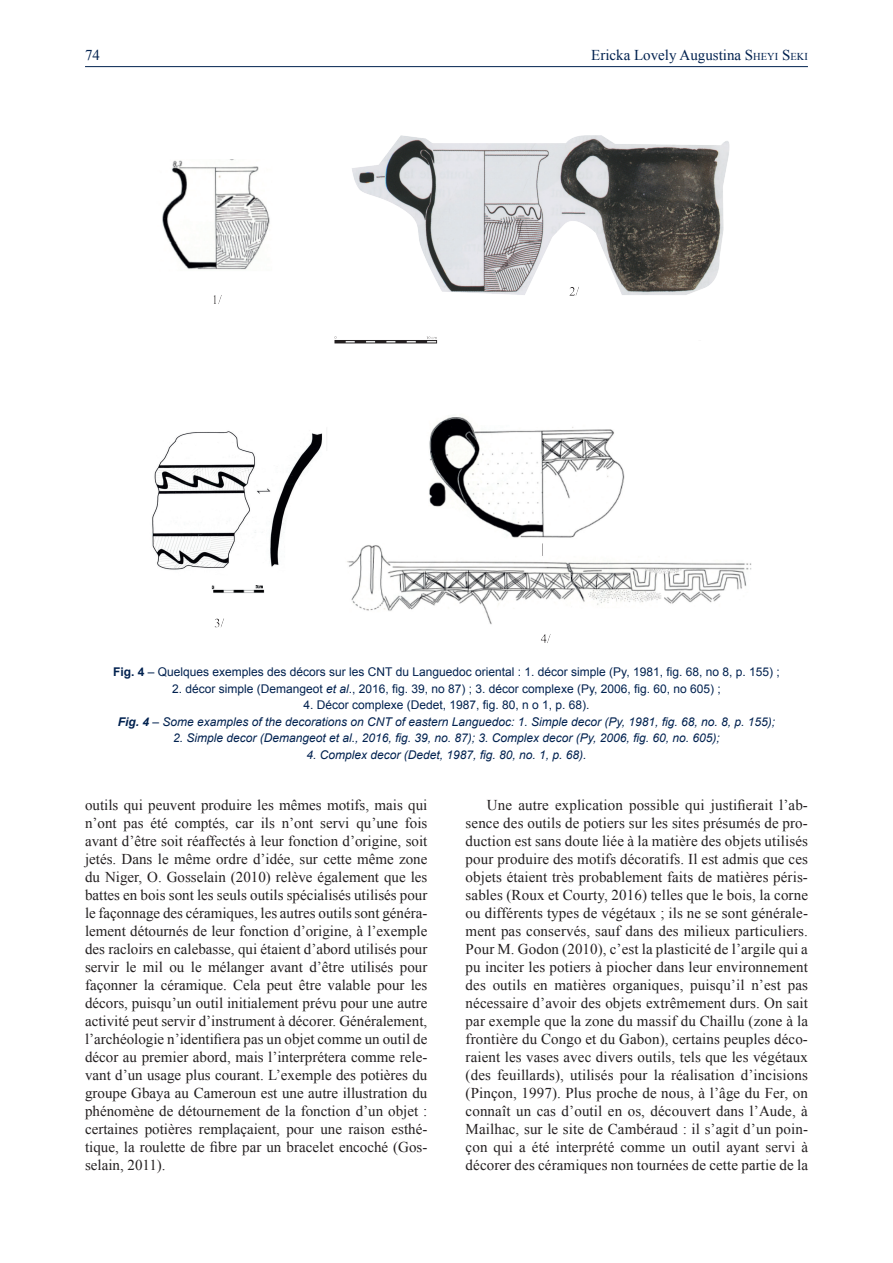
<style>
.page{position:relative;width:893px;height:1263px;background:#fff}
.page>*{position:absolute;margin:0;border:0;box-sizing:border-box;transform-origin:0 0}
.t1{font:15px/18px "Times New Roman";letter-spacing:.005em;color:#231f20;text-align:justify}
.t2{font:15px "Times New Roman";color:#00214f}
.t3{font:italic 12px/16.5px "Arial";color:#00214f;text-align:center}
.t4{font:12px "Arial";color:#00214f}
.s1{font-style:inherit}
.s2{font-size:10.5px}
.s3{font-weight:700}
.s4{font-style:italic}
.s5{font-style:normal}
</style>
<div class="page">
<hr style="left:85px;top:66px;width:723px;height:1px;background:#00214f">
<img style="left:152px;top:135px;width:600px;height:508px">
<p class="t2" style="left:85px;top:45px;width:16px">74</p>
<p class="t2" style="left:591px;top:45px;width:218px">Ericka Lovely Augustina <span class="s1">S</span><span class="s2">heyi</span> <span class="s1">S</span><span class="s2">eki</span></p>
<p class="t4" style="left:113px;top:664px;width:668px"><span class="s3">Fig. 4</span> – Quelques exemples des décors sur les CNT du Languedoc oriental : 1. décor simple (Py, 1981, fig. 68, no 8, p. 155) ;</p>
<p class="t4" style="left:172px;top:681px;width:550px">2. décor simple (Demangeot <span class="s4">et al</span>., 2016, fig. 39, no 87) ; 3. décor complexe (Py, 2006, fig. 60, no 605) ;</p>
<p class="t3" style="left:118px;top:697px;width:659px"><span class="s5">4. Décor complexe (Dedet, 1987, fig. 80, n o 1, p. 68).<br></span><span class="s3">Fig. 4</span> – Some examples of the decorations on CNT of eastern Languedoc: 1. Simple decor (Py, 1981, fig. 68, no. 8, p. 155);</p>
<p class="t3" style="left:173px;top:730px;width:548px">2. Simple decor (Demangeot et al., 2016, fig. 39, no. 87); 3. Complex decor (Py, 2006, fig. 60, no. 605);</p>
<p class="t3" style="left:306px;top:747px;width:282px">4. Complex decor (Dedet, 1987, fig. 80, no. 1, p. 68).</p>
<p class="t1" style="left:85px;top:796px;width:344px">outils qui peuvent produire les mêmes motifs, mais qui n’ont pas été comptés, car ils n’ont servi qu’une fois avant d’être soit réaffectés à leur fonction d’origine, soit jetés. Dans le même ordre d’idée, sur cette même zone du Niger, O. Gosselain (2010) relève également que les battes en bois sont les seuls outils spécialisés utilisés pour le façonnage des céramiques, les autres outils sont généra&shy;lement détournés de leur fonction d’origine, à l’exemple des racloirs en calebasse, qui étaient d’abord utilisés pour servir le mil ou le mélanger avant d’être utilisés pour façonner la céramique. Cela peut être valable pour les décors, puisqu’un outil initialement prévu pour une autre activité peut servir d’instrument à décorer. Généralement, l’archéologie n’identifiera pas un objet comme un outil de décor au premier abord, mais l’interprétera comme rele&shy;vant d’un usage plus courant. L’exemple des potières du groupe Gbaya au Cameroun est une autre illustration du phénomène de détournement de la fonction d’un objet : certaines potières remplaçaient, pour une raison esthé&shy;tique, la roulette de fibre par un bracelet encoché (Gos&shy;selain, 2011).</p>
<p class="t1" style="left:466px;top:796px;width:344px;text-indent:21px">Une autre explication possible qui justifierait l’ab&shy;sence des outils de potiers sur les sites présumés de pro&shy;duction est sans doute liée à la matière des objets utilisés pour produire des motifs décoratifs. Il est admis que ces objets étaient très probablement faits de matières péris&shy;sables (Roux et Courty, 2016) telles que le bois, la corne ou différents types de végétaux ; ils ne se sont générale&shy;ment pas conservés, sauf dans des milieux particuliers.<br>Pour M. Godon (2010), c’est la plasticité de l’argile qui a pu inciter les potiers à piocher dans leur environnement des outils en matières organiques, puisqu’il n’est pas nécessaire d’avoir des objets extrêmement durs. On sait par exemple que la zone du massif du Chaillu (zone à la frontière du Congo et du Gabon), certains peuples déco&shy;raient les vases avec divers outils, tels que les végétaux (des feuillards), utilisés pour la réalisation d’incisions (Pinçon, 1997). Plus proche de nous, à l’âge du Fer, on connaît un cas d’outil en os, découvert dans l’Aude, à Mailhac, sur le site de Cambéraud : il s’agit d’un poin&shy;çon qui a été interprété comme un outil ayant servi à décorer des céramiques non tournées de cette partie de la</p>
</div>
